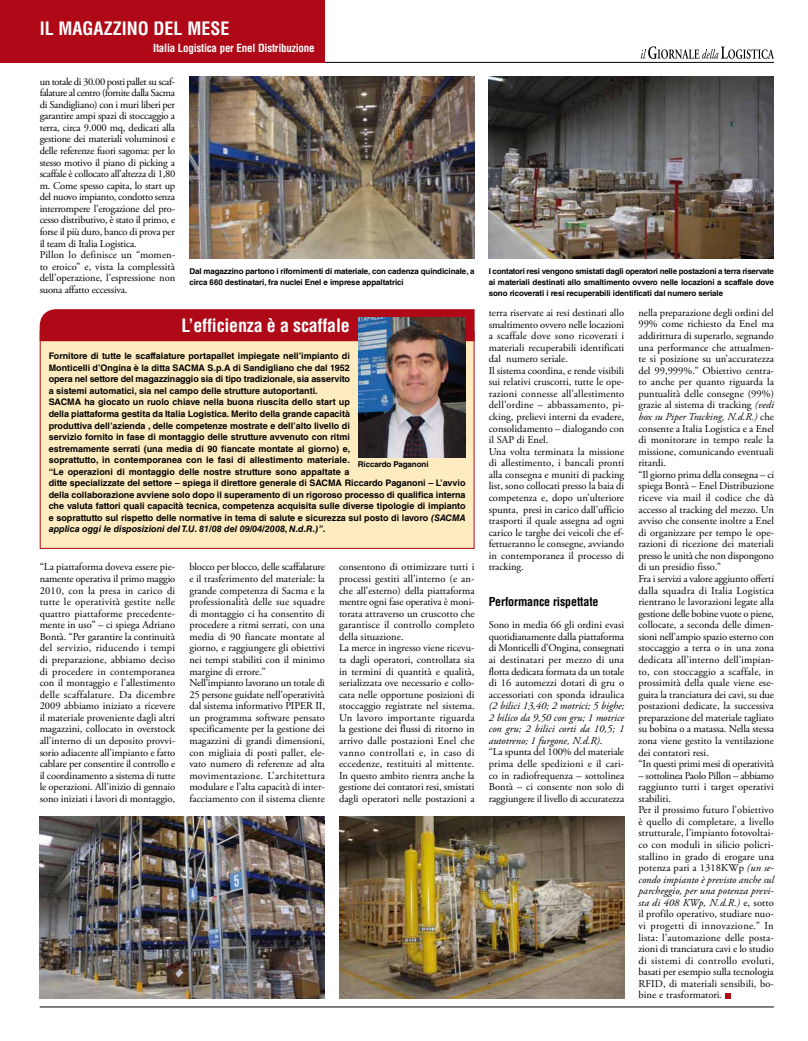
<style>
.page{position:relative;width:808px;height:1041px;background:#fff}
.page>*{position:absolute;margin:0;border:0;box-sizing:border-box;transform-origin:0 0}
.t1{font:700 condensed 18px "Helvetica LT Std";letter-spacing:-.005em;color:#fff}
.t2{font:700 condensed 12px "Helvetica LT Std";letter-spacing:-.01em;color:#000}
.t3{font:700 condensed 11px "Helvetica LT Std";letter-spacing:-.02em;color:#fff}
.t4{font:10.5px/11.6px "Adobe Garamond Pro";color:#000}
.t5{font:10.5px/11.6px "Adobe Garamond Pro";letter-spacing:-.02em;color:#000}
.t6{font:700 9px/11.5px "Helvetica LT Std";color:#000}
.t7{font:700 8px/11px "Helvetica LT Std";letter-spacing:-.01em;color:#000}
.s1{font-style:italic}
</style>
<div class="page">
<svg style="left:641px;top:46px;width:133px;height:13px"></svg>
<svg style="left:725px;top:993px;width:6px;height:5px"></svg>
<hr style="left:40px;top:62px;width:734px;height:1px;background:#000">
<div style="left:0;top:0;width:325px;height:63px;background:#af0917"></div>
<div style="left:40px;top:331px;width:434px;height:217px;background:#ffebc0"></div>
<div style="left:40px;top:309px;width:435px;height:32px;background:#af0917"></div>
<img style="left:358px;top:317px;width:107px;height:140px">
<img style="left:189px;top:77px;width:286px;height:181px">
<hr style="left:40px;top:1006px;width:734px;height:1px;background:#000">
<img style="left:40px;top:816px;width:285px;height:182px">
<img style="left:489px;top:77px;width:285px;height:181px">
<img style="left:339px;top:816px;width:285px;height:182px">
<h1 class="t1" style="left:40px;top:17px;width:124px">il magazzino del</h1>
<h1 class="t1" style="left:188px;top:17px;width:42px">mese</h1>
<p class="t3" style="left:153px;top:41px;width:163px">Italia Logistica per Enel Distribuzione</p>
<p class="t5" style="left:40px;top:76px;width:137px">un totale di 30.00 posti pallet su scaf&shy;falature al centro (fornite dalla Sacma di Sandigliano) con i muri liberi per garantire ampi spazi di stoccaggio a terra, circa 9.000 mq, dedicati alla gestione dei materiali voluminosi e delle referenze fuori sagoma: per lo stesso motivo il piano di picking a scaffale è collocato all’altezza di 1,80 m. Come spesso capita, lo start up del nuovo impianto, condotto senza interrompere l’erogazione del pro&shy;cesso distributivo, è stato il primo, e forse il più duro, banco di prova per il team di Italia Logistica.<br>Pillon lo definisce un “momen&shy;to eroico” e, vista la complessità dell’operazione, l’espressione non suona affatto eccessiva.</p>
<p class="t7" style="left:189px;top:265px;width:287px">Dal magazzino partono i rifornimenti di materiale, con cadenza quindicinale, a circa 660 destinatari, fra nuclei Enel e imprese appaltatrici</p>
<p class="t7" style="left:489px;top:265px;width:287px;text-align:justify">I contatori resi vengono smistati dagli operatori nelle postazioni a terra riservate ai materiali destinati allo smaltimento ovvero nelle locazioni a scaffale dove sono ricoverati i resi recuperabili identificati dal numero seriale</p>
<h1 class="t1" style="left:181px;top:314px;width:170px">L’efficienza è a scaffale</h1>
<p class="t6" style="left:49px;top:350px;width:418px">Fornitore di tutte le scaffalature portapallet impiegate nell’impianto di<br>Monticelli d’Ongina è la ditta SACMA S.p.A di Sandigliano che dal 1952<br>opera nel settore del magazzinaggio sia di tipo tradizionale, sia asservito<br>a sistemi automatici, sia nel campo delle strutture autoportanti.<br>SACMA ha giocato un ruolo chiave nella buona riuscita dello start up<br>della piattaforma gestita da Italia Logistica. Merito della grande capacità<br>produttiva dell’azienda , delle competenze mostrate e dell’alto livello di<br>servizio fornito in fase di montaggio delle strutture avvenuto con ritmi<br>estremamente serrati (una media di 90 fiancate montate al giorno) e,<br>soprattutto, in contemporanea con le fasi di allestimento materiale.<br>“Le operazioni di montaggio delle nostre strutture sono appaltate a<br>ditte specializzate del settore – spiega il direttore generale di SACMA Riccardo Paganoni – L’avvio della collaborazione avviene solo dopo il superamento di un rigoroso processo di qualifica interna che valuta fattori quali capacità tecnica, competenza acquisita sulle diverse tipologie di impianto e soprattutto sul rispetto delle normative in tema di salute e sicurezza sul posto di lavoro <span class="s1">(SACMA applica oggi le disposizioni del T.U. 81/08 del 09/04/2008, N.d.R.)”</span>.</p>
<p class="t7" style="left:358px;top:459px;width:72px">Riccardo Paganoni</p>
<p class="t4" style="left:40px;top:561px;width:137px;text-align:justify">“La piattaforma doveva essere pie&shy;namente operativa il primo maggio 2010, con la presa in carico di tutte le operatività gestite nelle quattro piattaforme precedente&shy;mente in uso” – ci spiega Adriano Bontà. “Per garantire la continuità del servizio, riducendo i tempi di preparazione, abbiamo deciso di procedere in contemporanea con il montaggio e l’allestimento delle scaffalature. Da dicembre 2009 abbiamo iniziato a ricevere il materiale proveniente dagli altri magazzini, collocato in overstock all’interno di un deposito provvi&shy;sorio adiacente all’impianto e fatto cablare per consentire il controllo e il coordinamento a sistema di tutte le operazioni. All’inizio di gennaio sono iniziati i lavori di montaggio,</p>
<p class="t4" style="left:189px;top:561px;width:137px">blocco per blocco, delle scaffalature e il trasferimento del materiale: la grande competenza di Sacma e la professionalità delle sue squadre di montaggio ci ha consentito di procedere a ritmi serrati, con una media di 90 fiancate montate al giorno, e raggiungere gli obiettivi nei tempi stabiliti con il minimo margine di errore.”<br>Nell’impianto lavorano un totale di 25 persone guidate nell’operatività dal sistema informativo PIPER II, un programma software pensato specificamente per la gestione dei magazzini di grandi dimensioni, con migliaia di posti pallet, ele&shy;vato numero di referenze ad alta movimentazione. L’architettura modulare e l’alta capacità di inter&shy;facciamento con il sistema cliente</p>
<p class="t4" style="left:339px;top:561px;width:137px">consentono di ottimizzare tutti i processi gestiti all’interno (e an&shy;che all’esterno) della piattaforma mentre ogni fase operativa è moni&shy;torata attraverso un cruscotto che garantisce il controllo completo della situazione.<br>La merce in ingresso viene ricevu&shy;ta dagli operatori, controllata sia in termini di quantità e qualità, serializzata ove necessario e collo&shy;cata nelle opportune posizioni di stoccaggio registrate nel sistema.<br>Un lavoro importante riguarda la gestione dei flussi di ritorno in arrivo dalle postazioni Enel che vanno controllati e, in caso di eccedenze, restituiti al mittente.<br>In questo ambito rientra anche la gestione dei contatori resi, smistati dagli operatori nelle postazioni a</p>
<p class="t4" style="left:489px;top:307px;width:137px">terra riservate ai resi destinati allo smaltimento ovvero nelle locazioni a scaffale dove sono ricoverati i materiali recuperabili identificati dal numero seriale.<br>Il sistema coordina, e rende visibili sui relativi cruscotti, tutte le ope&shy;razioni connesse all’allestimento dell’ordine – abbassamento, pi&shy;cking, prelievi interni da evadere, consolidamento – dialogando con il SAP di Enel.<br>Una volta terminata la missione di allestimento, i bancali pronti alla consegna e muniti di packing list, sono collocati presso la baia di competenza e, dopo un’ulteriore spunta, presi in carico dall’ufficio trasporti il quale assegna ad ogni carico le targhe dei veicoli che ef&shy;fettueranno le consegne, avviando in contemporanea il processo di tracking.</p>
<p class="t2" style="left:489px;top:594px;width:111px">Performance rispettate</p>
<p class="t4" style="left:489px;top:619px;width:137px;text-align:justify">Sono in media 66 gli ordini evasi quotidianamente dalla piattaforma di Monticelli d’Ongina, consegnati ai destinatari per mezzo di una flotta dedicata formata da un totale di 16 automezzi dotati di gru o accessoriati con sponda idraulica</p>
<p class="t4" style="left:489px;top:700px;width:137px"><span class="s1">(2 bilici 13,40; 2 motrici; 5 bighe; 2 bilico da 9,50 con gru; 1 motrice con gru; 2 bilici corti da 10,5; 1 autotreno; 1 furgone, N.d.R)</span>.<br>“La spunta del 100% del materiale prima delle spedizioni e il cari&shy;co in radiofrequenza – sottolinea Bontà – ci consente non solo di raggiungere il livello di accuratezza</p>
<p class="t4" style="left:638px;top:307px;width:137px">nella preparazione degli ordini del 99% come richiesto da Enel ma addirittura di superarlo, segnando una performance che attualmen&shy;te si posizione su un’accuratezza del 99,999%.” Obiettivo centra&shy;to anche per quanto riguarda la puntualità delle consegne (99%) grazie al sistema di tracking <span class="s1">(vedi box su Piper Tracking, N.d.R.)</span> che consente a Italia Logistica e a Enel di monitorare in tempo reale la missione, comunicando eventuali ritardi.<br>“Il giorno prima della consegna – ci spiega Bontà – Enel Distribuzione riceve via mail il codice che dà accesso al tracking del mezzo. Un avviso che consente inoltre a Enel di organizzare per tempo le ope&shy;razioni di ricezione dei materiali presso le unità che non dispongono di un presidio fisso.”<br>Fra i servizi a valore aggiunto offerti dalla squadra di Italia Logistica rientrano le lavorazioni legate alla gestione delle bobine vuote o piene, collocate, a seconda delle dimen&shy;sioni nell’ampio spazio esterno con stoccaggio a terra o in una zona dedicata all’interno dell’impian&shy;to, con stoccaggio a scaffale, in prossimità della quale viene ese&shy;guita la tranciatura dei cavi, su due postazioni dedicate, la successiva preparazione del materiale tagliato su bobina o a matassa. Nella stessa zona viene gestito la ventilazione dei contatori resi.<br>“In questi primi mesi di operatività</p>
<p class="t4" style="left:638px;top:769px;width:137px">– sottolinea Paolo Pillon – abbiamo raggiunto tutti i target operativi stabiliti.<br>Per il prossimo futuro l’obiettivo è quello di completare, a livello strutturale, l’impianto fotovoltai&shy;co con moduli in silicio policri&shy;stallino in grado di erogare una potenza pari a 1318KWp <span class="s1">(un se&shy;condo impianto è previsto anche sul parcheggio, per una potenza previ&shy;sta di 408 KWp, N.d.R.)</span> e, sotto il profilo operativo, studiare nuo&shy;vi progetti di innovazione.” In lista: l’automazione delle posta&shy;zioni di tranciatura cavi e lo studio di sistemi di controllo evoluti, basati per esempio sulla tecnologia<br>RFID, di materiali sensibili, bo&shy;bine e trasformatori.</p>
</div>
